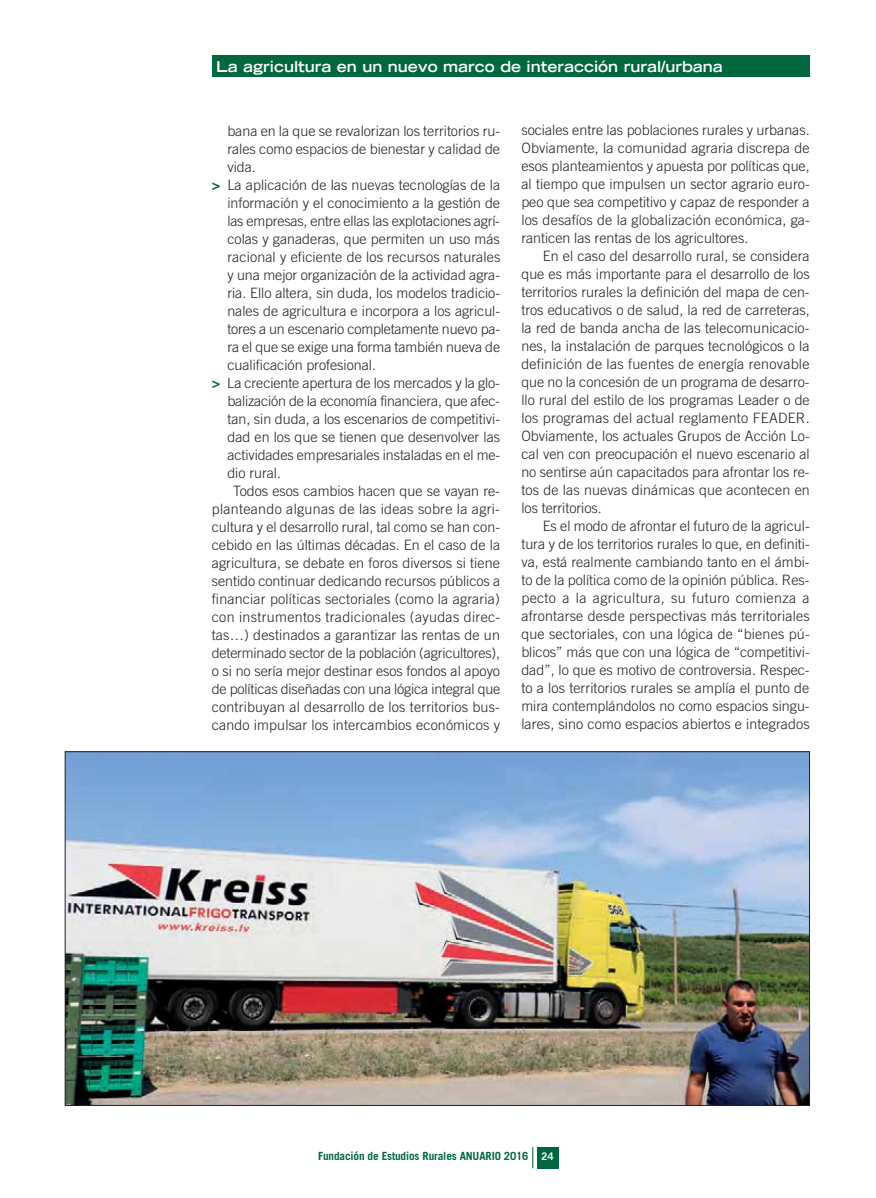
<style>
.page{position:relative;width:876px;height:1198px;background:#fff}
.page>*{position:absolute;margin:0;border:0;box-sizing:border-box;transform-origin:0 0}
.t1{font:700 expanded 15px "Trade Gothic LH";color:#fff}
.t2{font:300 14.25px/18px "Trade Gothic";color:#231f20;text-align:justify}
.t3{font:300 14.25px "Trade Gothic";letter-spacing:.025em;color:#231f20}
.t4{font:300 14.25px "Trade Gothic";letter-spacing:.02em;color:#231f20}
.t5{font:700 11.25px "Trade Gothic";letter-spacing:-.01em;color:#00673e}
.s1{font-family:"Trade Gothic Bold Two";font-weight:400;color:#00673e}
.s2{font-family:"Trade Gothic Bold Two";font-weight:400;font-size:10.5px;color:#fff}
</style>
<div class="page">
<div style="left:212px;top:55px;width:597px;height:22px;background:#00673e"></div>
<div style="left:537px;top:1147px;width:21px;height:21px;background:#00673e"></div>
<svg style="left:532px;top:1147px;width:1px;height:21px"></svg>
<img style="left:67px;top:754px;width:740px;height:350px">
<p class="t1" style="left:216px;top:61px;width:508px">La agricultura en un nuevo marco de interacción rural/urbana</p>
<p class="t2" style="left:227px;top:123px;width:274px">bana en la que se revalorizan los territorios ru-</p>
<p class="t2" style="left:227px;top:141px;width:274px">rales como espacios de bienestar y calidad de</p>
<p class="t2" style="left:227px;top:159px;width:30px">vida.</p>
<p class="t2" style="left:212px;top:177px;width:290px"><span class="s1">&gt;</span> La aplicación de las nuevas tecnologías de la</p>
<p class="t2" style="left:227px;top:195px;width:274px">información y el conocimiento a la gestión de</p>
<p class="t2" style="left:227px;top:213px;width:274px">las empresas, entre ellas las explotaciones agrí-</p>
<p class="t2" style="left:227px;top:231px;width:274px">colas y ganaderas, que permiten un uso más</p>
<p class="t2" style="left:227px;top:249px;width:274px">racional y eficiente de los recursos naturales</p>
<p class="t2" style="left:227px;top:267px;width:274px">y una mejor organización de la actividad agra-</p>
<p class="t2" style="left:227px;top:285px;width:274px">ria. Ello altera, sin duda, los modelos tradicio-</p>
<p class="t2" style="left:227px;top:303px;width:274px">nales de agricultura e incorpora a los agricul-</p>
<p class="t2" style="left:227px;top:321px;width:274px">tores a un escenario completamente nuevo pa-</p>
<p class="t2" style="left:227px;top:339px;width:274px">ra el que se exige una forma también nueva de</p>
<p class="t2" style="left:227px;top:357px;width:150px">cualificación profesional.</p>
<p class="t2" style="left:212px;top:375px;width:290px"><span class="s1">&gt;</span> La creciente apertura de los mercados y la glo-</p>
<p class="t2" style="left:227px;top:393px;width:274px">balización de la economía financiera, que afec-</p>
<p class="t2" style="left:227px;top:411px;width:274px">tan, sin duda, a los escenarios de competitivi-</p>
<p class="t2" style="left:227px;top:429px;width:274px">dad en los que se tienen que desenvolver las</p>
<p class="t2" style="left:227px;top:447px;width:274px">actividades empresariales instaladas en el me-</p>
<p class="t2" style="left:227px;top:465px;width:55px">dio rural.</p>
<p class="t2" style="left:233px;top:483px;width:268px">Todos esos cambios hacen que se vayan re-</p>
<p class="t4" style="left:212px;top:503px;width:290px">planteando algunas de las ideas sobre la agri-</p>
<p class="t2" style="left:212px;top:519px;width:290px">cultura y el desarrollo rural, tal como se han con-</p>
<p class="t2" style="left:212px;top:537px;width:290px">cebido en las últimas décadas. En el caso de la</p>
<p class="t2" style="left:212px;top:555px;width:289px">agricultura, se debate en foros diversos si tiene</p>
<p class="t2" style="left:212px;top:573px;width:290px">sentido continuar dedicando recursos públicos a</p>
<p class="t2" style="left:212px;top:591px;width:289px">financiar políticas sectoriales (como la agraria)</p>
<p class="t3" style="left:212px;top:611px;width:290px">con instrumentos tradicionales (ayudas direc-</p>
<p class="t2" style="left:212px;top:627px;width:289px">tas…) destinados a garantizar las rentas de un</p>
<p class="t2" style="left:212px;top:645px;width:290px">determinado sector de la población (agricultores),</p>
<p class="t2" style="left:212px;top:663px;width:290px">o si no sería mejor destinar esos fondos al apoyo</p>
<p class="t2" style="left:212px;top:681px;width:290px">de políticas diseñadas con una lógica integral que</p>
<p class="t2" style="left:212px;top:699px;width:289px">contribuyan al desarrollo de los territorios bus-</p>
<p class="t2" style="left:212px;top:717px;width:290px">cando impulsar los intercambios económicos y</p>
<p class="t2" style="left:521px;top:123px;width:290px">sociales entre las poblaciones rurales y urbanas.<br>Obviamente, la comunidad agraria discrepa de esos planteamientos y apuesta por políticas que, al tiempo que impulsen un sector agrario euro&shy;peo que sea competitivo y capaz de responder a los desafíos de la globalización económica, ga&shy;ranticen las rentas de los agricultores.</p>
<p class="t2" style="left:521px;top:249px;width:290px;text-indent:21px">En el caso del desarrollo rural, se considera que es más importante para el desarrollo de los territorios rurales la definición del mapa de cen&shy;tros educativos o de salud, la red de carreteras, la red de banda ancha de las telecomunicacio&shy;nes, la instalación de parques tecnológicos o la definición de las fuentes de energía renovable que no la concesión de un programa de desarro&shy;llo rural del estilo de los programas Leader o de los programas del actual reglamento FEADER.<br>Obviamente, los actuales Grupos de Acción Lo&shy;cal ven con preocupación el nuevo escenario al no sentirse aún capacitados para afrontar los re&shy;tos de las nuevas dinámicas que acontecen en los territorios.</p>
<p class="t2" style="left:521px;top:519px;width:290px;text-indent:21px">Es el modo de afrontar el futuro de la agricul&shy;tura y de los territorios rurales lo que, en definiti&shy;va, está realmente cambiando tanto en el ámbi&shy;to de la política como de la opinión pública. Res&shy;pecto a la agricultura, su futuro comienza a afrontarse desde perspectivas más territoriales que sectoriales, con una lógica de “bienes pú&shy;blicos” más que con una lógica de “competitivi&shy;dad”, lo que es motivo de controversia. Respec&shy;to a los territorios rurales se amplía el punto de mira contemplándolos no como espacios singu&shy;lares, sino como espacios abiertos e integrados</p>
<p class="t5" style="left:318px;top:1152px;width:237px">Fundación de Estudios Rurales ANUARIO 2016 <span class="s2">24</span></p>
</div>
